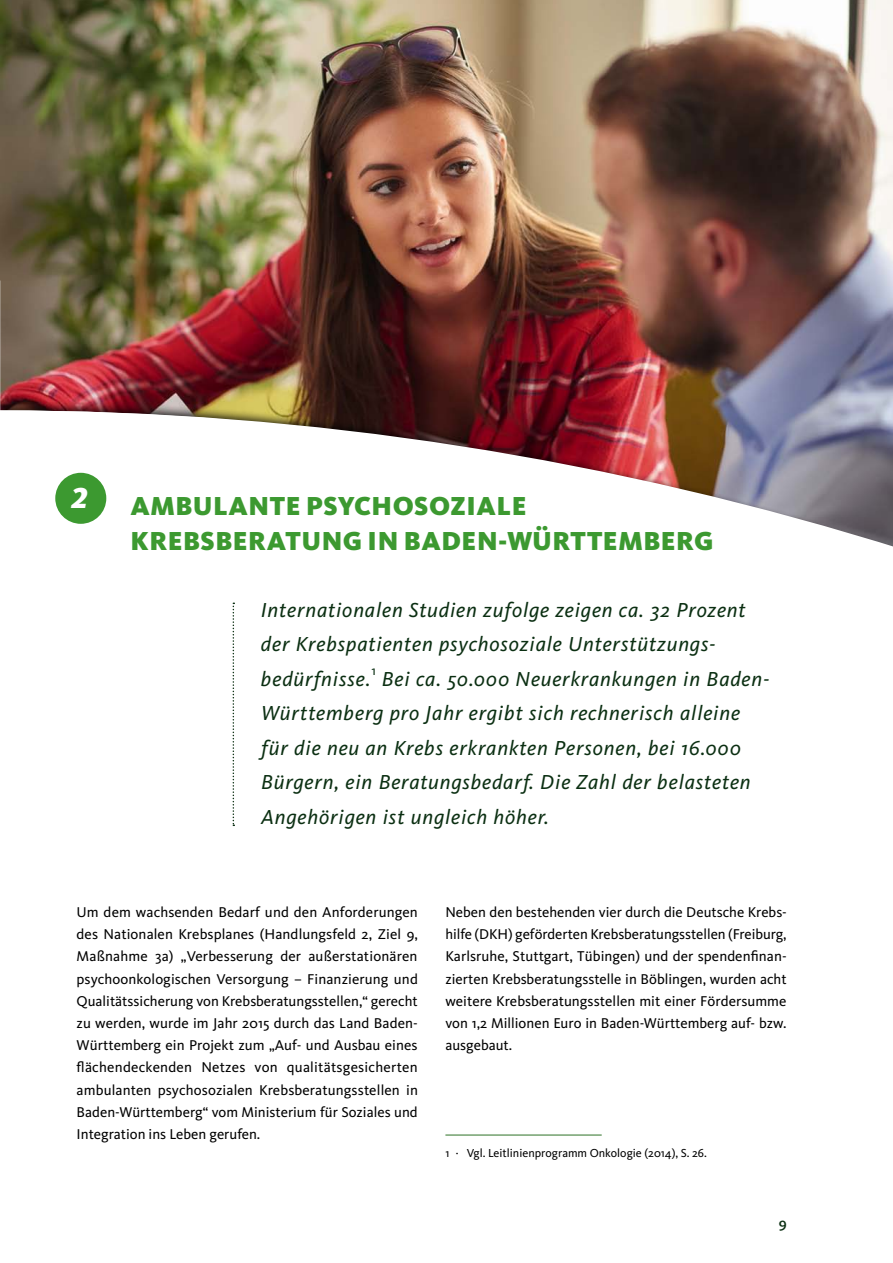
<style>
.page{position:relative;width:893px;height:1263px;background:#fff}
.page>*{position:absolute;margin:0;border:0;box-sizing:border-box;transform-origin:0 0}
.t1{font:30px "Kievit Black SC Italic";color:#fff}
.t2{font:900 27px/34.5px "Kievit";letter-spacing:.02em;color:#3c9930}
.t3{font:italic 21px/34.5px "Kievit";letter-spacing:.04em;color:#0b2f12}
.t4{font:500 15px "Kievit";color:#0b2f12}
.t5{font:14.7px/22.2px "Kievit";color:#000;text-align:justify}
.t6{font:13.5px "Kievit";color:#0b2f12}
.t7{font:12px "Kievit";color:#000}
</style>
<div class="page">
<img style="left:0;top:0;width:893px;height:399px">
<div style="left:0;top:399px;width:893px;height:399px;background:#000;opacity:.75"></div>
<svg style="left:0;top:410px;width:893px;height:416px"></svg>
<div style="left:55px;top:473px;width:51px;height:51px;background:#3c9930;border-radius:50%"></div>
<svg style="left:233px;top:603px;width:1px;height:223px"></svg>
<hr style="left:445px;top:1135px;width:157px;height:1px;background:#2d7126">
<h1 class="t1" style="left:72px;top:479px;width:17px">2</h1>
<h2 class="t2" style="left:131px;top:489px;width:584px">AMBULANTE PSYCHOSOZIALE<br>KREBSBERATUNG IN BADEN-WÜRTTEMBERG</h2>
<h3 class="t3" style="left:261px;top:592px;width:486px">Internationalen Studien zufolge zeigen ca. 32 Prozent der Krebspatienten psychosoziale Unterstützungs&shy;bedürfnisse.</h3>
<p class="t6" style="left:371px;top:662px;width:6px">1</p>
<p class="t3" style="left:261px;top:661px;width:510px;text-indent:121px">Bei ca. 50.000 Neuerkrankungen in Baden-Württemberg pro Jahr ergibt sich rechnerisch alleine für die neu an Krebs erkrankten Personen, bei 16.000<br>Bürgern, ein Beratungsbedarf. Die Zahl der belasteten Angehörigen ist ungleich höher.</p>
<p class="t5" style="left:77px;top:901px;width:343px">Um dem wachsenden Bedarf und den Anforderungen des Nationalen Krebsplanes (Handlungsfeld 2, Ziel 9, Maßnahme 3a) „Verbesserung der außerstationären psychoonkologischen Versorgung – Finanzierung und Qualitätssicherung von Krebsberatungsstellen,“ gerecht zu werden, wurde im Jahr 2015 durch das Land Baden-Württemberg ein Projekt zum „Auf- und Ausbau eines flächendeckenden Netzes von qualitätsgesicherten ambulanten psychosozialen Krebsberatungsstellen in Baden-Württemberg“ vom Ministerium für Soziales und Integration ins Leben gerufen.</p>
<p class="t5" style="left:445px;top:901px;width:343px">Neben den bestehenden vier durch die Deutsche Krebs&shy;hilfe (DKH) geförderten Krebsberatungsstellen (Freiburg, Karlsruhe, Stuttgart, Tübingen) und der spendenfinan&shy;zierten Krebsberatungsstelle in Böblingen, wurden acht weitere Krebsberatungsstellen mit einer Fördersumme von 1,2 Millionen Euro in Baden-Württemberg auf- bzw. ausgebaut.</p>
<p class="t7" style="left:445px;top:1145px;width:263px">1 · Vgl. Leitlinienprogramm Onkologie (2014), S. 26.</p>
<p class="t4" style="left:779px;top:1213px;width:9px">9</p>
</div>
